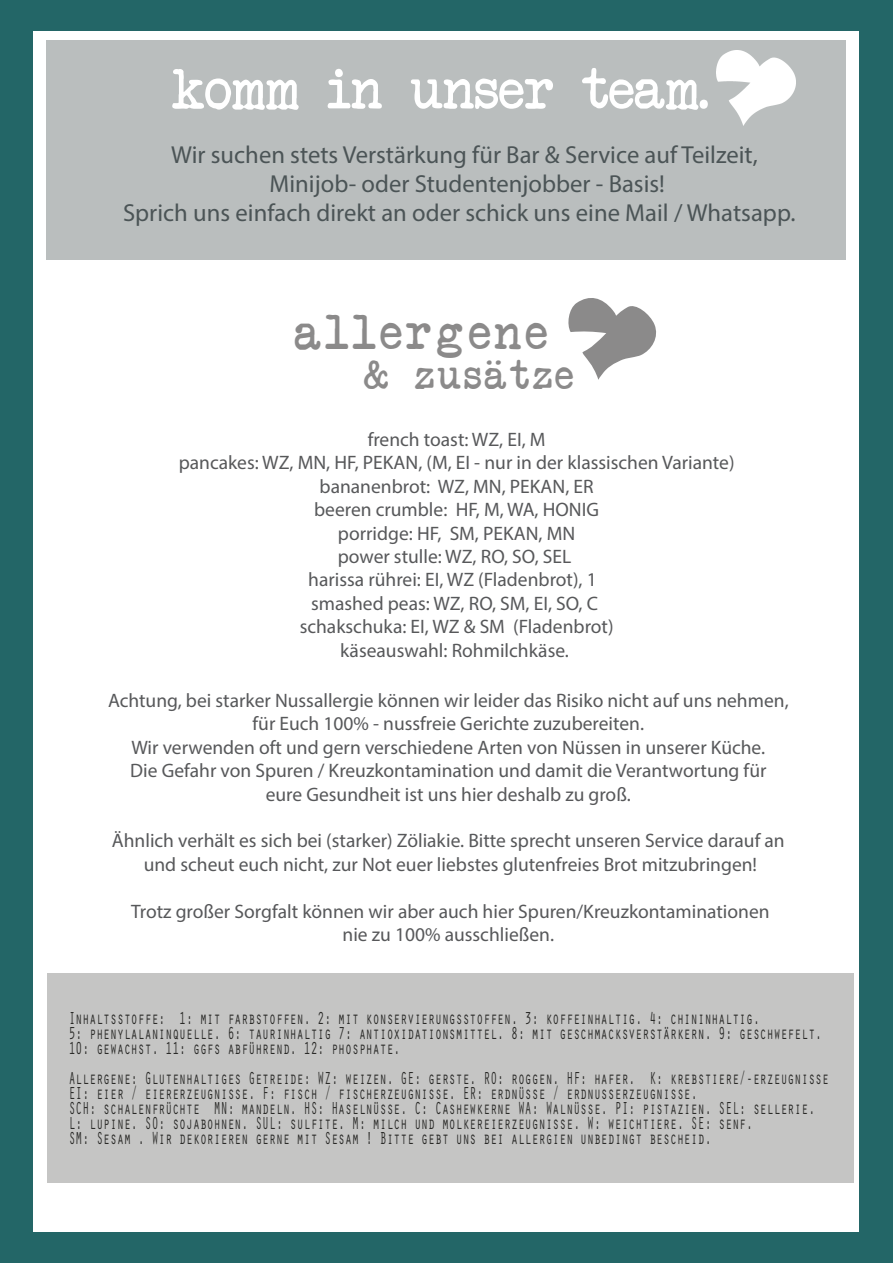
<style>
.page{position:relative;width:893px;height:1263px;background:#236667}
.page>*{position:absolute;margin:0;border:0;box-sizing:border-box;transform-origin:0 0}
.t1{font:55.5px "Another Typewriter";color:#fff}
.t2{font:47.7px "Another Typewriter";letter-spacing:.08em;color:#8b8a8a}
.t3{font:39.75px "Another Typewriter";letter-spacing:.08em;color:#8b8a8a}
.t4{font:24.6px "Myriad Pro";color:#4b5456}
.t5{font:19.5px/23.4px "Myriad Pro";color:#57585a;text-align:center}
.t6{font:18px/15px "Orator Std";color:#2a2a28;scale:.64 1}
</style>
<div class="page">
<div style="left:34px;top:31px;width:825px;height:1201px;background:#fff"></div>
<div style="left:47px;top:974px;width:807px;height:209px;background:#c5c5c4"></div>
<svg style="left:568px;top:298px;width:88px;height:82px"></svg>
<div style="left:47px;top:41px;width:799px;height:219px;background:#babebe"></div>
<img style="left:716px;top:51px;width:80px;height:74px">
<h1 class="t1" style="left:172px;top:53px;width:538px">komm in unser team.</h1>
<p class="t4" style="left:171px;top:140px;width:588px">Wir suchen stets Verstärkung für Bar &amp; Service auf Teilzeit,</p>
<p class="t4" style="left:269px;top:169px;width:397px">Minijob- oder Studentenjobber - Basis!</p>
<p class="t4" style="left:123px;top:198px;width:674px">Sprich uns einfach direkt an oder schick uns eine Mail / Whatsapp.</p>
<h2 class="t2" style="left:295px;top:302px;width:254px">allergene</h2>
<h3 class="t3" style="left:364px;top:349px;width:211px">&amp; zusätze</h3>
<p class="t5" style="left:179px;top:427px;width:557px">french toast: WZ, EI, M<br>pancakes: WZ, MN, HF, PEKAN, (M, EI - nur in der klassischen Variante) bananenbrot: WZ, MN, PEKAN, ER<br>beeren crumble: HF, M, WA, HONIG<br>porridge: HF, SM, PEKAN, MN<br>power stulle: WZ, RO, SO, SEL<br>harissa rührei: EI, WZ (Fladenbrot), 1<br>smashed peas: WZ, RO, SM, EI, SO, C<br>schakschuka: EI, WZ &amp; SM (Fladenbrot)<br>käseauswahl: Rohmilchkäse.</p>
<p class="t5" style="left:108px;top:688px;width:682px">Achtung, bei starker Nussallergie können wir leider das Risiko nicht auf uns nehmen, für Euch 100% - nussfreie Gerichte zuzubereiten.<br>Wir verwenden oft und gern verschiedene Arten von Nüssen in unserer Küche.<br>Die Gefahr von Spuren / Kreuzkontamination und damit die Verantwortung für<br>eure Gesundheit ist uns hier deshalb zu groß.</p>
<p class="t5" style="left:112px;top:829px;width:674px">Ähnlich verhält es sich bei (starker) Zöliakie. Bitte sprecht unseren Service darauf an und scheut euch nicht, zur Not euer liebstes glutenfreies Brot mitzubringen!</p>
<p class="t5" style="left:131px;top:899px;width:640px">Trotz großer Sorgfalt können wir aber auch hier Spuren/Kreuzkontaminationen nie zu 100% ausschließen.</p>
<p class="t6" style="left:69px;top:1010px;width:1179px">Inhaltsstoffe: 1: mit farbstoffen. 2: mit konservierungsstoffen. 3: koffeinhaltig. 4: chininhaltig.<br>5: phenylalaninquelle. 6: taurinhaltig 7: antioxidationsmittel. 8: mit geschmacksverstärkern. 9: geschwefelt.<br>10: gewachst. 11: ggfs abführend. 12: phosphate.</p>
<p class="t6" style="left:69px;top:1070px;width:1189px">Allergene: Glutenhaltiges Getreide: WZ: weizen. GE: gerste. RO: roggen. HF: hafer. K: krebstiere/-erzeugnisse EI: eier / eiererzeugnisse. F: fisch / fischerzeugnisse. ER: erdnüsse / erdnusserzeugnisse.<br>SCH: schalenfrüchte MN: mandeln. HS: Haselnüsse. C: Cashewkerne WA: Walnüsse. PI: pistazien. SEL: sellerie.<br>L: lupine. SO: sojabohnen. SUL: sulfite. M: milch und molkereierzeugnisse. W: weichtiere. SE: senf.<br>SM: Sesam . Wir dekorieren gerne mit Sesam ! Bitte gebt uns bei allergien unbedingt bescheid.</p>
</div>
